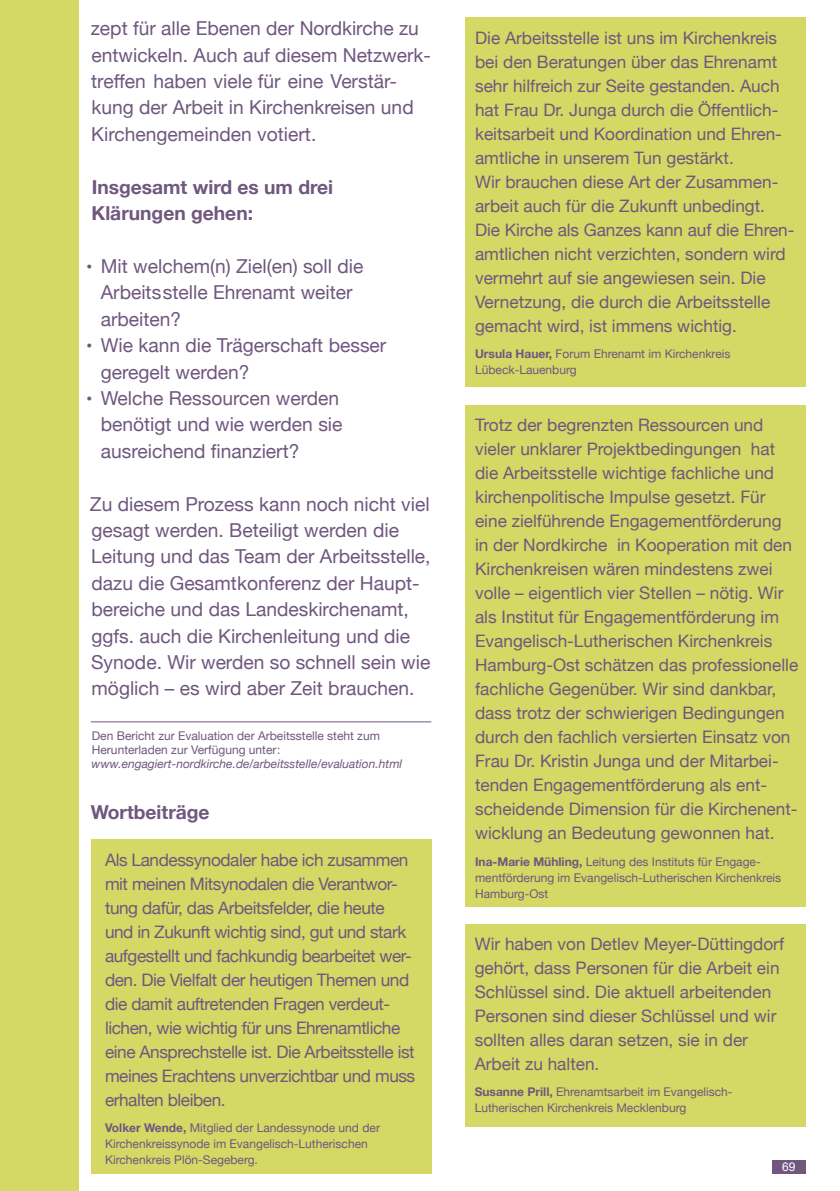
<style>
.page{position:relative;width:840px;height:1191px;background:#fff}
.page>*{position:absolute;margin:0;border:0;box-sizing:border-box;transform-origin:0 0}
.t1{font:19.2px/26.4px "Helvetica Neue";color:#6f577e}
.t2{font:700 19.2px/26.4px "Helvetica Neue";color:#6f577e}
.t3{font:17.2px/24px "Helvetica Neue";color:#6f577e}
.t4{font:17.2px/24px "Helvetica Neue";letter-spacing:-.025em;color:#6f577e}
.t5{font:12px/16px "Helvetica Neue";color:#6f577e}
.t6{font:italic 12px "Helvetica Neue";color:#6f577e}
.t7{font:12px "Arial";color:#fff}
.s1{font-size:18px}
.s2{font-weight:700}
</style>
<div class="page">
<div style="left:771px;top:1160px;width:34px;height:13px;background:#6f577e"></div>
<div style="left:0;top:0;width:79px;height:1191px;background:#d4d865"></div>
<div style="left:465px;top:924px;width:340px;height:202px;background:#d4d865"></div>
<div style="left:465px;top:18px;width:340px;height:369px;background:#d4d865"></div>
<div style="left:465px;top:405px;width:340px;height:501px;background:#d4d865"></div>
<div style="left:91px;top:839px;width:340px;height:335px;background:#d4d865"></div>
<hr style="left:91px;top:721px;width:340px;height:1px;background:#6f577e">
<p class="t1" style="left:91px;top:16px;width:341px">zept für alle Ebenen der Nordkirche zu entwickeln. Auch auf diesem Netzwerk&shy;treffen haben viele für eine Verstär&shy;kung der Arbeit in Kirchenkreisen und Kirchengemeinden votiert.</p>
<p class="t2" style="left:91px;top:174px;width:243px">Insgesamt wird es um drei<br>Klärungen gehen:</p>
<p class="t1" style="left:101px;top:254px;width:264px;text-indent:-15px"><span class="s1">•</span> Mit welchem(n) Ziel(en) soll die<br>Arbeitsstelle Ehrenamt weiter arbeiten?</p>
<p class="t1" style="left:101px;top:333px;width:287px;text-indent:-15px"><span class="s1">•</span> Wie kann die Trägerschaft besser geregelt werden?</p>
<p class="t1" style="left:101px;top:386px;width:243px;text-indent:-15px"><span class="s1">•</span> Welche Ressourcen werden benötigt und wie werden sie ausreichend finanziert?</p>
<p class="t1" style="left:90px;top:491px;width:342px">Zu diesem Prozess kann noch nicht viel gesagt werden. Beteiligt werden die Leitung und das Team der Arbeitsstelle, dazu die Gesamtkonferenz der Haupt&shy;bereiche und das Landeskirchenamt, ggfs. auch die Kirchenleitung und die Synode. Wir werden so schnell sein wie möglich – es wird aber Zeit brauchen.</p>
<p class="t5" style="left:92px;top:729px;width:289px;line-height:14px">Den Bericht zur Evaluation der Arbeitsstelle steht zum<br>Herunterladen zur Verfügung unter:</p>
<p class="t6" style="left:92px;top:755px;width:312px">www.engagiert-nordkirche.de/arbeitsstelle/evaluation.html</p>
<p class="t2" style="left:91px;top:799px;width:120px">Wortbeiträge</p>
<p class="t4" style="left:105px;top:848px;width:311px">Als Landessynodaler habe ich zusammen mit meinen Mitsynodalen die Verantwor&shy;tung dafür, das Arbeitsfelder, die heute und in Zukunft wichtig sind, gut und stark aufgestellt und fachkundig bearbeitet wer&shy;den. Die Vielfalt der heutigen Themen und die damit auftretenden Fragen verdeut&shy;lichen, wie wichtig für uns Ehrenamtliche eine Ansprechstelle ist. Die Arbeitsstelle ist meines Erachtens unverzichtbar und muss erhalten bleiben.</p>
<p class="t5" style="left:105px;top:1120px;width:276px"><span class="s2">Volker Wende,</span> Mitglied der Landessynode und der<br>Kirchenkreissynode im Evangelisch-Lutherischen<br>Kirchenkreis Plön-Segeberg.</p>
<p class="t3" style="left:475px;top:27px;width:320px">Die Arbeitsstelle ist uns im Kirchenkreis bei den Beratungen über das Ehrenamt sehr hilfreich zur Seite gestanden. Auch hat Frau Dr. Junga durch die Öffentlich&shy;keitsarbeit und Koordination und Ehren&shy;amtliche in unserem Tun gestärkt.<br>Wir brauchen diese Art der Zusammen&shy;arbeit auch für die Zukunft unbedingt.<br>Die Kirche als Ganzes kann auf die Ehren&shy;amtlichen nicht verzichten, sondern wird vermehrt auf sie angewiesen sein. Die Vernetzung, die durch die Arbeitsstelle gemacht wird, ist immens wichtig.</p>
<p class="t5" style="left:475px;top:346px;width:257px"><span class="s2">Ursula Hauer,</span> Forum Ehrenamt im Kirchenkreis<br>Lübeck--Lauenburg</p>
<p class="t3" style="left:475px;top:414px;width:324px">Trotz der begrenzten Ressourcen und vieler unklarer Projektbedingungen hat die Arbeitsstelle wichtige fachliche und kirchenpolitische Impulse gesetzt. Für eine zielführende Engagementförderung in der Nordkirche in Kooperation mit den Kirchenkreisen wären mindestens zwei volle – eigentlich vier Stellen – nötig. Wir als Institut für Engagementförderung im Evangelisch-Lutherischen Kirchenkreis Hamburg-Ost schätzen das professionelle fachliche Gegenüber. Wir sind dankbar, dass trotz der schwierigen Bedingungen durch den fachlich versierten Einsatz von Frau Dr. Kristin Junga und der Mitarbei&shy;tenden Engagementförderung als ent&shy;scheidende Dimension für die Kirchenent&shy;wicklung an Bedeutung gewonnen hat.</p>
<p class="t5" style="left:475px;top:854px;width:307px"><span class="s2">Ina-Marie Mühling,</span> Leitung des Instituts für Engage&shy;mentförderung im Evangelisch-Lutherischen Kirchenkreis<br>Hamburg-Ost</p>
<p class="t3" style="left:474px;top:933px;width:311px">Wir haben von Detlev Meyer-Düttingdorf gehört, dass Personen für die Arbeit ein Schlüssel sind. Die aktuell arbeitenden Personen sind dieser Schlüssel und wir sollten alles daran setzen, sie in der Arbeit zu halten.</p>
<p class="t5" style="left:474px;top:1084px;width:258px"><span class="s2">Susanne Prill,</span> Ehrenamtsarbeit im Evangelisch-<br>Lutherischen Kirchenkreis Mecklenburg</p>
<p class="t7" style="left:781px;top:1159px;width:15px">69</p>
</div>
